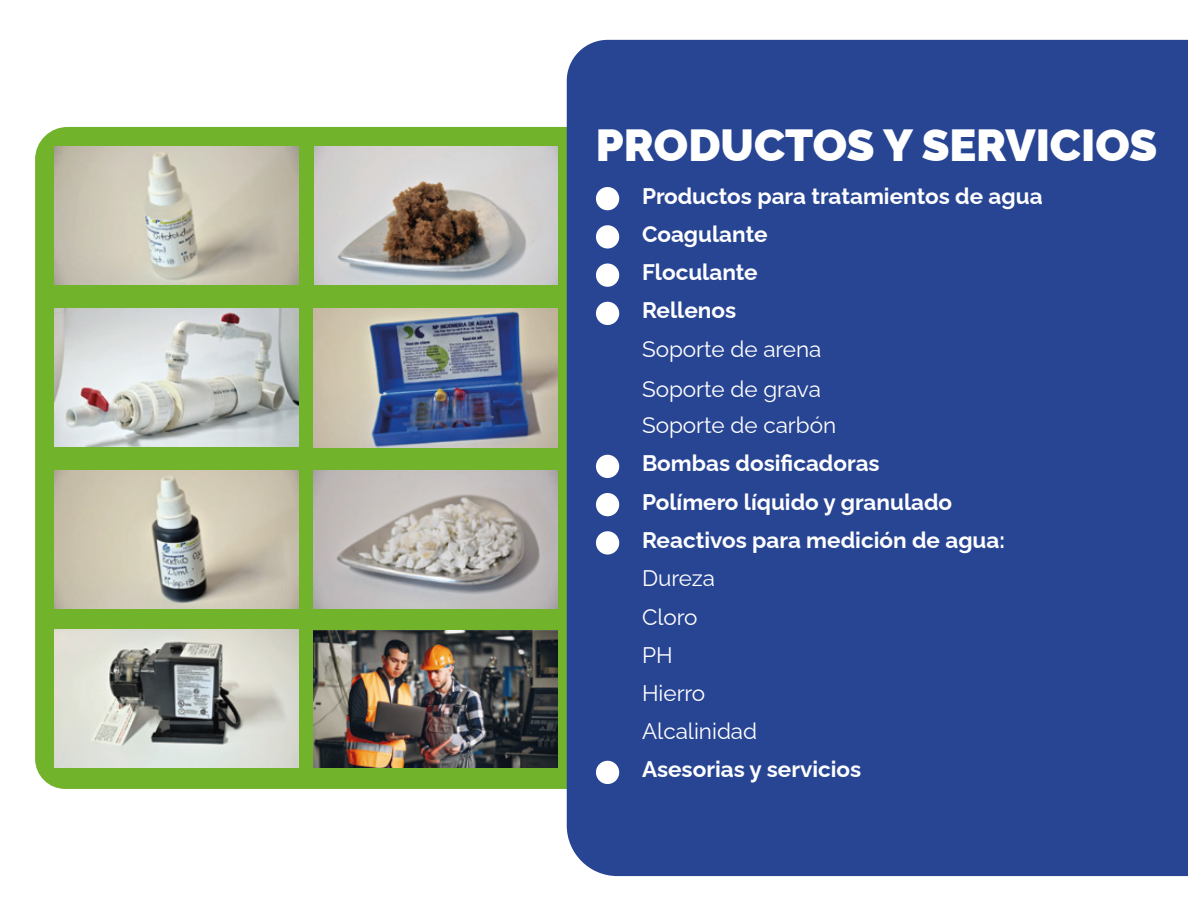
<style>
.page{position:relative;width:1188px;height:918px;background:#fff}
.page>*{position:absolute;margin:0;border:0;box-sizing:border-box;transform-origin:0 0}
.t1{font:900 45px "Raleway";color:#fff}
.t2{font:700 22.5px/38.1px "Raleway";color:#fff}
.t3{font:22.5px/38.2px "Raleway";color:#fff}
</style>
<div class="page">
<svg style="left:35px;top:127px;width:532px;height:662px;background:#77b335"></svg>
<div style="left:567px;top:40px;width:621px;height:836px;background:#284594"></div>
<div style="left:596px;top:187px;width:23px;height:23px;background:#fff;border-radius:50%"></div>
<div style="left:596px;top:225px;width:23px;height:24px;background:#fff;border-radius:50%"></div>
<div style="left:596px;top:264px;width:23px;height:23px;background:#fff;border-radius:50%"></div>
<div style="left:596px;top:302px;width:23px;height:23px;background:#fff;border-radius:50%"></div>
<div style="left:596px;top:455px;width:23px;height:23px;background:#fff;border-radius:50%"></div>
<div style="left:596px;top:493px;width:23px;height:23px;background:#fff;border-radius:50%"></div>
<div style="left:596px;top:531px;width:23px;height:24px;background:#fff;border-radius:50%"></div>
<div style="left:596px;top:761px;width:23px;height:23px;background:#fff;border-radius:50%"></div>
<img style="left:55px;top:147px;width:244px;height:137px">
<img style="left:314px;top:147px;width:244px;height:137px">
<img style="left:55px;top:309px;width:244px;height:137px">
<img style="left:55px;top:471px;width:244px;height:137px">
<img style="left:314px;top:471px;width:244px;height:137px">
<img style="left:55px;top:630px;width:244px;height:137px">
<img style="left:314px;top:630px;width:244px;height:137px">
<img style="left:314px;top:309px;width:244px;height:138px">
<h1 class="t1" style="left:596px;top:109px;width:563px">PRODUCTOS Y SERVICIOS</h1>
<p class="t2" style="left:642px;top:174px;width:402px">Productos para tratamientos de agua<br>Coagulante<br>Floculante<br>Rellenos</p>
<p class="t3" style="left:642px;top:327px;width:181px;line-height:39.3px">Soporte de arena<br>Soporte de grava</p>
<p class="t3" style="left:642px;top:403px;width:196px">Soporte de carbón</p>
<p class="t2" style="left:642px;top:442px;width:364px">Bombas dosificadoras<br>Polímero líquido y granulado<br>Reactivos para medición de agua:</p>
<p class="t3" style="left:642px;top:557px;width:117px">Dureza<br>Cloro<br>PH<br>Hierro<br>Alcalinidad</p>
<p class="t2" style="left:642px;top:747px;width:221px">Asesorias y servicios</p>
<h1 class="t1" style="left:626px;top:109px;width:563px">PRODUCTOS Y SERVICIOS</h1>
</div>
